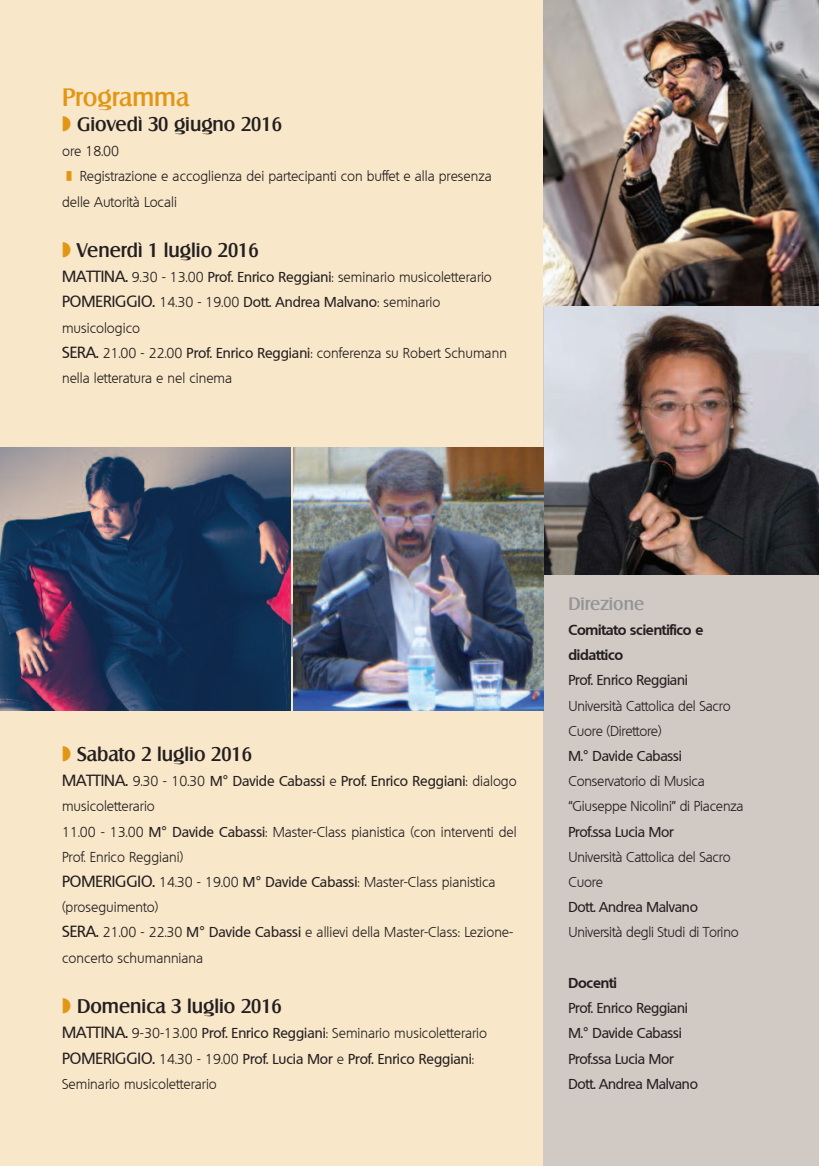
<style>
.page{position:relative;width:819px;height:1166px;background:#fff}
.page>*{position:absolute;margin:0;border:0;box-sizing:border-box;transform-origin:0 0}
.t1{font:500 24.5px "Salzburg";color:#e29616}
.t2{font:500 19.25px "Salzburg";color:#231f20}
.t3{font:500 17.5px "Salzburg";color:#939598}
.t4{font:300 14px/25.2px "Quebec";color:#231f20}
.t5{font:500 14px/25.2px "Quebec";letter-spacing:-.015em;color:#231f20}
.t6{font:700 14px/25.2px "Quebec";letter-spacing:-.015em;color:#231f20}
.s1{color:#e29616}
.s2{font-family:"MS Gothic";font-weight:400;color:#e29616}
.s3{font-weight:500;font-size:15.75px}
.s4{font-weight:500}
.s5{font-family:"Lucida Grande";font-weight:400}
</style>
<div class="page">
<div style="left:0;top:0;width:812px;height:1166px;background:#f9e7c9"></div>
<img style="left:0;top:448px;width:291px;height:262px">
<div style="left:543px;top:0;width:276px;height:1166px;background:#d0c9c4"></div>
<img style="left:543px;top:0;width:276px;height:574px">
<img style="left:293px;top:448px;width:250px;height:263px">
<h1 class="t1" style="left:62px;top:82px;width:129px">Programma</h1>
<h2 class="t2" style="left:62px;top:112px;width:221px"><span class="s1">◗</span> Giovedì 30 giugno 2016</h2>
<p class="t4" style="left:62px;top:138px;width:431px">ore 18.00<br><span class="s2">❚</span> Registrazione e accoglienza dei partecipanti con buffet e alla presenza delle Autorità Locali</p>
<h2 class="t2" style="left:62px;top:238px;width:198px"><span class="s1">◗</span> Venerdì 1 luglio 2016</h2>
<p class="t4" style="left:62px;top:264px;width:446px"><span class="s3">MATTINA.</span> 9.30 - 13.00 <span class="s4">Prof. Enrico Reggiani</span>: seminario musicoletterario <span class="s3">POMERIGGIO.</span> 14.30 - 19.00 <span class="s4">Dott. Andrea Malvano</span>: seminario musicologico<br><span class="s3">SERA.</span> 21.00 - 22.00 <span class="s4">Prof. Enrico Reggiani</span>: conferenza su Robert Schumann nella letteratura e nel cinema</p>
<h2 class="t2" style="left:62px;top:742px;width:191px"><span class="s1">◗</span> Sabato 2 luglio 2016</h2>
<p class="t4" style="left:62px;top:768px;width:456px"><span class="s3">MATTINA.</span> 9.30 - 10.30 <span class="s4">M</span><span class="s5">°</span> <span class="s4">Davide Cabassi</span> e <span class="s4">Prof. Enrico Reggiani</span>: dialogo musicoletterario<br>11.00 - 13.00 <span class="s4">M</span><span class="s5">°</span> <span class="s4">Davide Cabassi</span>: Master-Class pianistica (con interventi del Prof. Enrico Reggiani)<br><span class="s3">POMERIGGIO.</span> 14.30 - 19.00 <span class="s4">M</span><span class="s5">°</span> <span class="s4">Davide Cabassi</span>: Master-Class pianistica (proseguimento)<br><span class="s3">SERA.</span> 21.00 - 22.30 <span class="s4">M</span><span class="s5">°</span> <span class="s4">Davide Cabassi</span> e allievi della Master-Class: Lezione&shy;concerto schumanniana</p>
<h2 class="t2" style="left:62px;top:994px;width:221px"><span class="s1">◗</span> Domenica 3 luglio 2016</h2>
<p class="t4" style="left:62px;top:1020px;width:426px"><span class="s3">MATTINA.</span> 9-30-13.00 <span class="s4">Prof. Enrico Reggiani</span>: Seminario musicoletterario<br><span class="s3">POMERIGGIO.</span> 14.30 - 19.00 <span class="s4">Prof. Lucia Mor</span> e <span class="s4">Prof. Enrico Reggiani</span>:<br>Seminario musicoletterario</p>
<p class="t3" style="left:568px;top:593px;width:77px">Direzione</p>
<p class="t6" style="left:568px;top:617px;width:136px">Comitato scientifico e didattico</p>
<p class="t5" style="left:568px;top:668px;width:121px">Prof. Enrico Reggiani</p>
<p class="t4" style="left:568px;top:693px;width:177px">Università Cattolica del Sacro<br>Cuore (Direttore)<br><span class="s4">M.</span><span class="s5">°</span> <span class="s4">Davide Cabassi<br></span>Conservatorio di Musica “Giuseppe Nicolini” di Piacenza</p>
<p class="t5" style="left:568px;top:819px;width:107px">Prof.ssa Lucia Mor</p>
<p class="t4" style="left:568px;top:844px;width:164px">Università Cattolica del Sacro<br>Cuore</p>
<p class="t5" style="left:568px;top:894px;width:131px">Dott. Andrea Malvano</p>
<p class="t4" style="left:568px;top:920px;width:172px">Università degli Studi di Torino</p>
<p class="t6" style="left:568px;top:970px;width:50px">Docenti</p>
<p class="t5" style="left:568px;top:995px;width:131px">Prof. Enrico Reggiani<br>M.<span class="s5">°</span> Davide Cabassi<br>Prof.ssa Lucia Mor<br>Dott. Andrea Malvano</p>
</div>
